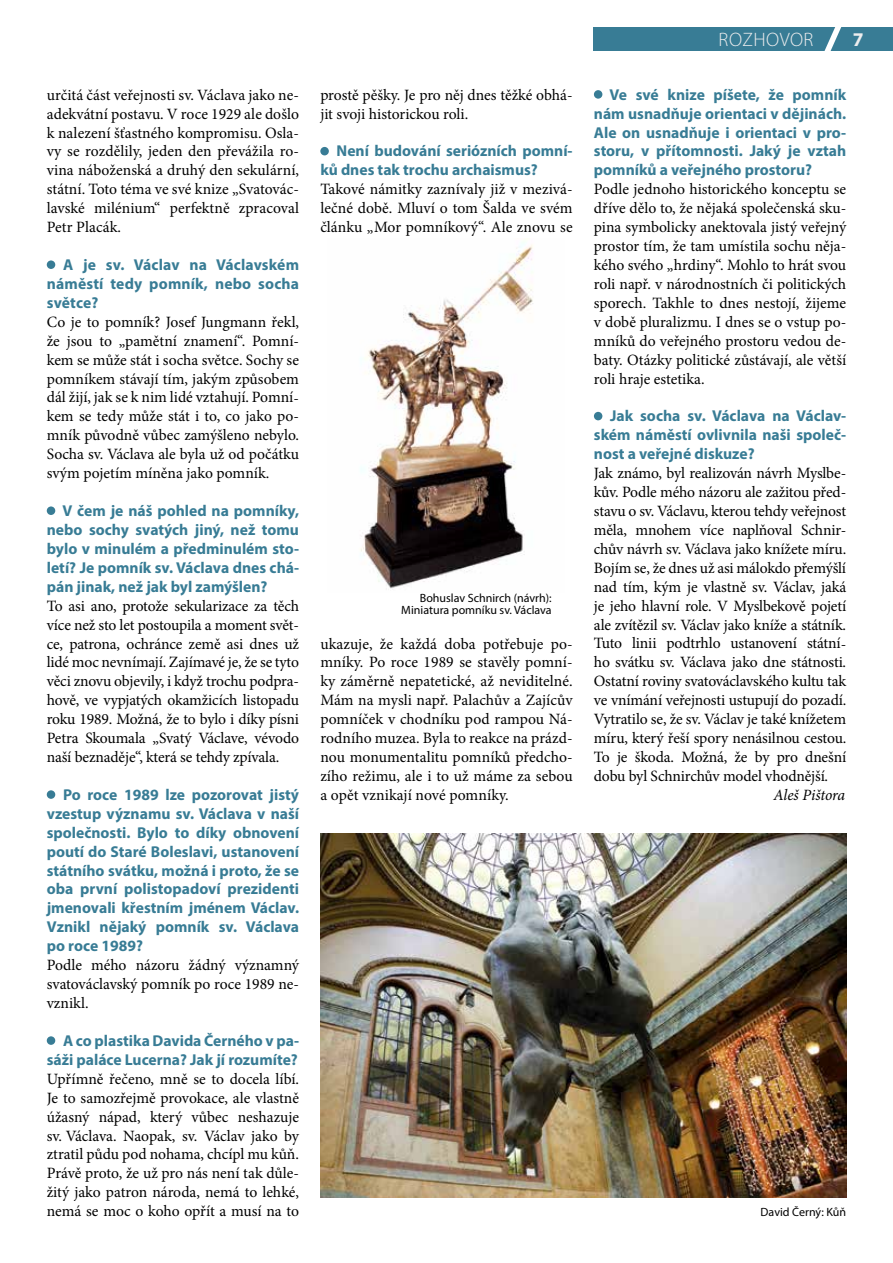
<style>
.page{position:relative;width:893px;height:1263px;background:#fff}
.page>*{position:absolute;margin:0;border:0;box-sizing:border-box;transform-origin:0 0}
.t1{font:300 19.5px "Myriad Pro";letter-spacing:.02em;color:#ededee}
.t2{font:700 19.5px "Myriad Pro";color:#ededee}
.t3{font:15.75px/18.9px "Minion Pro";color:#000;text-align:justify}
.t4{font:700 15.75px/18.9px "Myriad Pro";color:#387c95;text-align:justify}
.t5{font:italic 15.75px "Minion Pro";letter-spacing:-.01em;color:#000}
.t6{font:12px/12px "Myriad Pro";color:#000;text-align:right}
</style>
<div class="page">
<div style="left:593px;top:27px;width:300px;height:24px;background:#387c95"></div>
<svg style="left:824px;top:27px;width:18px;height:24px"></svg>
<div style="left:47px;top:260px;width:8px;height:9px;background:#387c95;border-radius:50%"></div>
<div style="left:47px;top:506px;width:8px;height:9px;background:#387c95;border-radius:50%"></div>
<div style="left:47px;top:790px;width:8px;height:9px;background:#387c95;border-radius:50%"></div>
<div style="left:47px;top:1036px;width:8px;height:9px;background:#387c95;border-radius:50%"></div>
<div style="left:320px;top:147px;width:9px;height:8px;background:#387c95;border-radius:50%"></div>
<div style="left:594px;top:90px;width:8px;height:9px;background:#387c95;border-radius:50%"></div>
<div style="left:594px;top:412px;width:8px;height:8px;background:#387c95;border-radius:50%"></div>
<img style="left:360px;top:243px;width:173px;height:346px">
<img style="left:320px;top:833px;width:526px;height:364px">
<p class="t3" style="left:47px;top:85px;width:254px">určitá část veřejnosti sv. Václava jako ne&shy;adekvátní postavu. V roce 1929 ale došlo k nalezení šťastného kompromisu. Osla&shy;vy se rozdělily, jeden den převážila ro&shy;vina náboženská a druhý den sekulární, státní. Toto téma ve své knize „Svatovác&shy;lavské milénium“ perfektně zpracoval Petr Placák.</p>
<p class="t4" style="left:47px;top:255px;width:254px;text-indent:16px">A je sv. Václav na Václavském náměstí tedy pomník, nebo socha světce?</p>
<p class="t3" style="left:47px;top:312px;width:254px">Co je to pomník? Josef Jungmann řekl, že jsou to „pamětní znamení“. Pomní&shy;kem se může stát i socha světce. Sochy se pomníkem stávají tím, jakým způsobem dál žijí, jak se k nim lidé vztahují. Pomní&shy;kem se tedy může stát i to, co jako po&shy;mník původně vůbec zamýšleno nebylo.<br>Socha sv. Václava ale byla už od počátku svým pojetím míněna jako pomník.</p>
<p class="t4" style="left:47px;top:501px;width:254px;text-indent:16px">V čem je náš pohled na pomníky, nebo sochy svatých jiný, než tomu bylo v minulém a předminulém sto&shy;letí? Je pomník sv. Václava dnes chá&shy;pán jinak, než jak byl zamýšlen?</p>
<p class="t3" style="left:47px;top:596px;width:254px">To asi ano, protože sekularizace za těch více než sto let postoupila a moment svět&shy;ce, patrona, ochránce země asi dnes už lidé moc nevnímají. Zajímavé je, že se tyto věci znovu objevily, i když trochu podpra&shy;hově, ve vypjatých okamžicích listopadu roku 1989. Možná, že to bylo i díky písni Petra Skoumala „Svatý Václave, vévodo naší beznaděje“, která se tehdy zpívala.</p>
<p class="t4" style="left:47px;top:785px;width:254px;text-indent:16px">Po roce 1989 lze pozorovat jistý vzestup významu sv. Václava v naší společnosti. Bylo to díky obnovení poutí do Staré Boleslavi, ustanovení státního svátku, možná i proto, že se oba první polistopadoví prezidenti jmenovali křestním jménem Václav.<br>Vznikl nějaký pomník sv. Václava po roce 1989?</p>
<p class="t3" style="left:47px;top:956px;width:254px">Podle mého názoru žádný významný svatováclavský pomník po roce 1989 ne&shy;vznikl.</p>
<p class="t4" style="left:47px;top:1031px;width:254px;text-align:right">A co plastika Davida Černého v pa&shy;sáži paláce Lucerna? Jak jí rozumíte?</p>
<p class="t3" style="left:47px;top:1069px;width:254px">Upřímně řečeno, mně se to docela líbí.<br>Je to samozřejmě provokace, ale vlastně úžasný nápad, který vůbec neshazuje sv. Václava. Naopak, sv. Václav jako by ztratil půdu pod nohama, chcípl mu kůň.<br>Právě proto, že už pro nás není tak důle&shy;žitý jako patron národa, nemá to lehké, nemá se moc o koho opřít a musí na to</p>
<p class="t3" style="left:320px;top:85px;width:254px">prostě pěšky. Je pro něj dnes těžké obhá&shy;jit svoji historickou roli.</p>
<p class="t4" style="left:320px;top:141px;width:254px;text-indent:16px">Není budování seriózních pomní&shy;ků dnes tak trochu archaismus?</p>
<p class="t3" style="left:320px;top:180px;width:254px">Takové námitky zaznívaly již v mezivá&shy;lečné době. Mluví o tom Šalda ve svém článku „Mor pomníkový“. Ale znovu se</p>
<p class="t6" style="left:401px;top:592px;width:152px">Bohuslav Schnirch (návrh):<br>Miniatura pomníku sv. Václava</p>
<p class="t3" style="left:320px;top:634px;width:254px">ukazuje, že každá doba potřebuje po&shy;mníky. Po roce 1989 se stavěly pomní&shy;ky záměrně nepatetické, až neviditelné.<br>Mám na mysli např. Palachův a Zajícův pomníček v chodníku pod rampou Ná&shy;rodního muzea. Byla to reakce na prázd&shy;nou monumentalitu pomníků předcho&shy;zího režimu, ale i to už máme za sebou a opět vznikají nové pomníky.</p>
<p class="t1" style="left:719px;top:28px;width:96px">ROZHOVOR</p>
<p class="t2" style="left:853px;top:27px;width:12px">7</p>
<p class="t4" style="left:594px;top:84px;width:254px;text-indent:16px">Ve své knize píšete, že pomník nám usnadňuje orientaci v dějinách.<br>Ale on usnadňuje i orientaci v pro&shy;storu, v přítomnosti. Jaký je vztah pomníků a veřejného prostoru?</p>
<p class="t3" style="left:594px;top:180px;width:254px">Podle jednoho historického konceptu se dříve dělo to, že nějaká společenská sku&shy;pina symbolicky anektovala jistý veřejný prostor tím, že tam umístila sochu něja&shy;kého svého „hrdiny“. Mohlo to hrát svou roli např. v národnostních či politických sporech. Takhle to dnes nestojí, žijeme v době pluralizmu. I dnes se o vstup po&shy;mníků do veřejného prostoru vedou de&shy;baty. Otázky politické zůstávají, ale větší roli hraje estetika.</p>
<p class="t4" style="left:594px;top:406px;width:254px;text-indent:16px">Jak socha sv. Václava na Václav&shy;ském náměstí ovlivnila naši společ&shy;nost a veřejné diskuze?</p>
<p class="t3" style="left:594px;top:464px;width:254px">Jak známo, byl realizován návrh Myslbe&shy;kův. Podle mého názoru ale zažitou před&shy;stavu o sv. Václavu, kterou tehdy veřejnost měla, mnohem více naplňoval Schnir&shy;chův návrh sv. Václava jako knížete míru.<br>Bojím se, že dnes už asi málokdo přemýšlí nad tím, kým je vlastně sv. Václav, jaká je jeho hlavní role. V Myslbekově pojetí ale zvítězil sv. Václav jako kníže a státník.<br>Tuto linii podtrhlo ustanovení státní&shy;ho svátku sv. Václava jako dne státnosti.<br>Ostatní roviny svatováclavského kultu tak ve vnímání veřejnosti ustupují do pozadí.<br>Vytratilo se, že sv. Václav je také knížetem míru, který řeší spory nenásilnou cestou.<br>To je škoda. Možná, že by pro dnešní dobu byl Schnirchův model vhodnější.</p>
<p class="t5" style="left:774px;top:784px;width:73px">Aleš Pištora</p>
<p class="t6" style="left:761px;top:1205px;width:87px">David Černý: Kůň</p>
</div>
